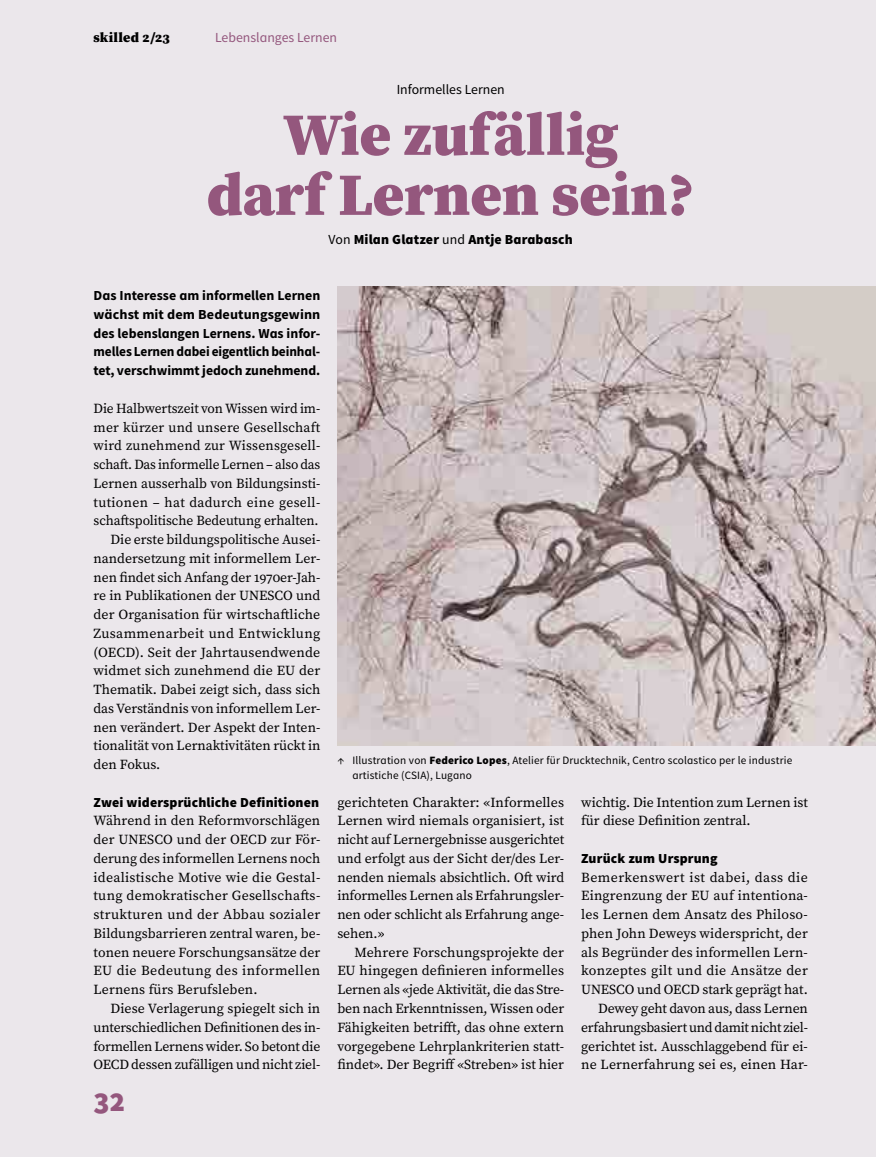
<style>
.page{position:relative;width:876px;height:1157px;background:#ebe7eb}
.page>*{position:absolute;margin:0;border:0;box-sizing:border-box;transform-origin:0 0}
.H1-Titel-Artikel{font:900 60px/60px "Source Serif Pro";color:#94577d;text-align:center}
.t1{font:900 30px "Source Sans Pro";color:#94577d}
.P-Lauftext{font:13.8px/18.8px "Source Serif Pro";color:#000;text-align:justify}
.P-Lauftext-ohne-Einzug{font:13.8px/18.8px "Source Serif Pro";letter-spacing:.01em;color:#000;text-align:justify}
.P-Lead{font:700 13.8px/18.8px "Source Sans Pro";letter-spacing:-.005em;color:#000;text-align:justify}
.P-Zwischentitel{font:900 13.8px "Source Sans Pro";letter-spacing:.01em;color:#000}
.P-Autor{font:900 13.8px "Source Sans Pro";letter-spacing:.01em;color:#000}
.t2{font:13.8px "Source Sans Pro";color:#94577d}
.H2-Kolumnentitel{font:13.8px "Source Sans Pro";color:#000}
.t3{font:900 13.8px "Source Serif Pro";letter-spacing:.02em;color:#000}
.Artefakt-Bildlegende{font:11.25px/14.1px "Source Sans Pro";letter-spacing:.015em;color:#000}
.s1{font-weight:400}
.s2{font-weight:900}
</style>
<div class="page">
<hr style="left:875px;top:80px;width:1px;height:665px;background:#dbd1d8">
<img style="left:337px;top:286px;width:539px;height:459px">
<p class="t3" style="left:94px;top:28px;width:78px">skilled 2/23</p>
<p class="t2" style="left:215px;top:29px;width:124px">Lebenslanges Lernen</p>
<h1 class="H2-Kolumnentitel" style="left:397px;top:81px;width:110px">Informelles Lernen</h1>
<p class="H1-Titel-Artikel" style="left:207px;top:103px;width:489px">Wie zufällig<br>darf Lernen sein?</p>
<p class="P-Autor" style="left:329px;top:230px;width:246px"><span class="s1">Von</span> Milan Glatzer <span class="s1">und</span> Antje Barabasch</p>
<p class="P-Lead" style="left:94px;top:286px;width:228px">Das Interesse am informellen Lernen wächst mit dem Bedeutungsgewinn des lebenslangen Lernens. Was infor&shy;melles Lernen dabei eigentlich beinhal&shy;tet, verschwimmt jedoch zunehmend.</p>
<p class="P-Lauftext-ohne-Einzug" style="left:94px;top:399px;width:228px">Die Halbwertszeit von Wissen wird im&shy;mer kürzer und unsere Gesellschaft wird zunehmend zur Wissensgesell&shy;schaft. Das informelle Lernen – also das Lernen ausserhalb von Bildungsinsti&shy;tutionen – hat dadurch eine gesell&shy;schaftspolitische Bedeutung erhalten.</p>
<p class="P-Lauftext" style="left:94px;top:530px;width:228px;text-indent:17px">Die erste bildungspolitische Ausei&shy;nandersetzung mit informellem Ler&shy;nen findet sich Anfang der 1970er-Jah&shy;re in Publikationen der UNESCO und der Organisation für wirtschaftliche Zusammenarbeit und Entwicklung (OECD). Seit der Jahrtausendwende widmet sich zunehmend die EU der Thematik. Dabei zeigt sich, dass sich das Verständnis von informellem Ler&shy;nen verändert. Der Aspekt der Inten&shy;tionalität von Lernaktivitäten rückt in den Fokus.</p>
<h5 class="P-Zwischentitel" style="left:94px;top:793px;width:227px">Zwei widersprüchliche Definitionen</h5>
<p class="P-Lauftext-ohne-Einzug" style="left:94px;top:811px;width:228px">Während in den Reformvorschlägen der UNESCO und der OECD zur För&shy;derung des informellen Lernens noch idealistische Motive wie die Gestal&shy;tung demokratischer Gesellschafts&shy;strukturen und der Abbau sozialer Bildungsbarrieren zentral waren, be&shy;tonen neuere Forschungsansätze der EU die Bedeutung des informellen Lernens fürs Berufsleben.</p>
<p class="P-Lauftext" style="left:94px;top:999px;width:228px;text-indent:17px">Diese Verlagerung spiegelt sich in unterschiedlichen Definitionen des in&shy;formellen Lernens wider. So betont die OECD dessen zufälligen und nicht ziel-</p>
<h2 class="t1" style="left:94px;top:1082px;width:33px">32</h2>
<p class="Artefakt-Bildlegende" style="left:352px;top:754px;width:441px;text-indent:-15px">↑ Illustration von <span class="s2">Federico Lopes</span>, Atelier für Drucktechnik, Centro scolastico per le industrie artistiche (CSIA), Lugano</p>
<p class="P-Lauftext" style="left:337px;top:792px;width:228px">gerichteten Charakter: «Informelles Lernen wird niemals organisiert, ist nicht auf Lernergebnisse ausgerichtet und erfolgt aus der Sicht der/des Ler&shy;nenden niemals absichtlich. Oft wird informelles Lernen als Erfahrungsler&shy;nen oder schlicht als Erfahrung ange&shy;sehen.»</p>
<p class="P-Lauftext" style="left:337px;top:942px;width:228px;text-indent:17px">Mehrere Forschungsprojekte der EU hingegen definieren informelles Lernen als «jede Aktivität, die das Stre&shy;ben nach Erkenntnissen, Wissen oder Fähigkeiten betrifft, das ohne extern vorgegebene Lehrplankriterien statt&shy;findet». Der Begriff «Streben» ist hier</p>
<p class="P-Lauftext" style="left:581px;top:792px;width:228px">wichtig. Die Intention zum Lernen ist für diese Definition zentral.</p>
<h5 class="P-Zwischentitel" style="left:581px;top:849px;width:138px">Zurück zum Ursprung</h5>
<p class="P-Lauftext-ohne-Einzug" style="left:581px;top:867px;width:228px">Bemerkenswert ist dabei, dass die Eingrenzung der EU auf intentiona&shy;les Lernen dem Ansatz des Philoso&shy;phen John Deweys widerspricht, der als Begründer des informellen Lern&shy;konzeptes gilt und die Ansätze der UNESCO und OECD stark geprägt hat.</p>
<p class="P-Lauftext" style="left:581px;top:999px;width:228px;text-indent:17px">Dewey geht davon aus, dass Lernen erfahrungsbasiert und damit nicht ziel&shy;gerichtet ist. Ausschlaggebend für ei&shy;ne Lernerfahrung sei es, einen Har-</p>
</div>
